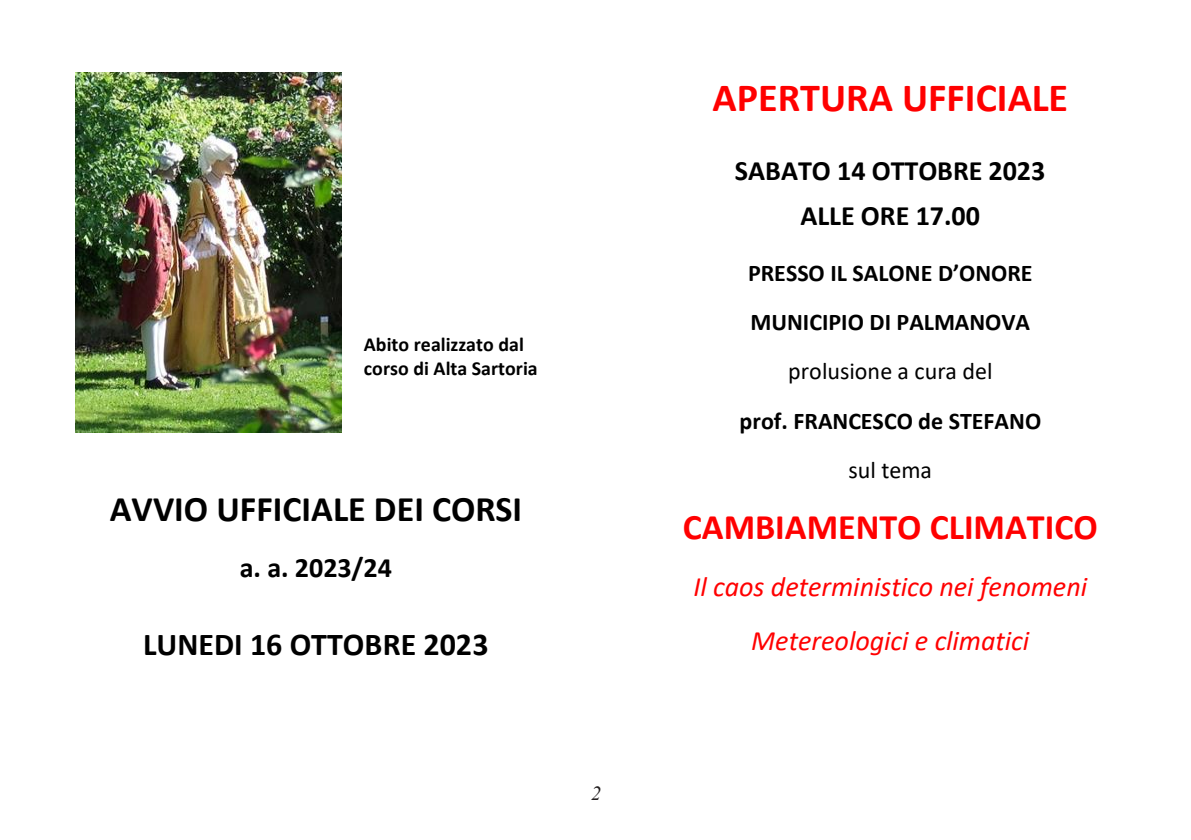
<style>
.page{position:relative;width:1191px;height:840px;background:#fff}
.page>*{position:absolute;margin:0;border:0;box-sizing:border-box;transform-origin:0 0}
.t1{font:700 40px "Calibri";color:#f00}
.t2{font:700 36px "Calibri";color:#000}
.t3{font:700 36px "Calibri";color:#f00}
.t4{font:700 32px "Calibri";color:#000}
.t5{font:italic 28px/54px "Calibri";color:#f00;text-align:center}
.t6{font:700 28px/45.6px "Calibri";color:#000;text-align:center}
.t7{font:700 24px/49.4px "Calibri";color:#000}
.t8{font:24px "Calibri";color:#000}
.t9{font:700 20px/24.2px "Calibri";color:#000}
.t10{font:italic 20px "Times New Roman";color:#231f20}
</style>
<div class="page">
<img style="left:75px;top:73px;width:267px;height:359px">
<p class="t9" style="left:364px;top:332px;width:175px">Abito realizzato dal corso di Alta Sartoria</p>
<h2 class="t2" style="left:110px;top:483px;width:414px">AVVIO UFFICIALE DEI CORSI</h2>
<p class="t6" style="left:240px;top:544px;width:154px">a. a. 2023/24</p>
<h3 class="t4" style="left:143px;top:621px;width:347px">LUNEDI 16 OTTOBRE 2023</h3>
<p class="t10" style="left:591px;top:779px;width:11px">2</p>
<h1 class="t1" style="left:712px;top:69px;width:357px">APERTURA UFFICIALE</h1>
<p class="t6" style="left:735px;top:147px;width:312px">SABATO 14 OTTOBRE 2023<br>ALLE ORE 17.00</p>
<p class="t7" style="left:748px;top:247px;width:286px">PRESSO IL SALONE D’ONORE<br>MUNICIPIO DI PALMANOVA</p>
<p class="t8" style="left:788px;top:354px;width:206px">prolusione a cura del</p>
<p class="t7" style="left:739px;top:395px;width:303px">prof. FRANCESCO de STEFANO</p>
<p class="t8" style="left:848px;top:453px;width:85px">sul tema</p>
<h2 class="t3" style="left:683px;top:501px;width:416px">CAMBIAMENTO CLIMATICO</h2>
<p class="t5" style="left:693px;top:557px;width:395px">Il caos deterministico nei fenomeni<br>Metereologici e climatici</p>
</div>
